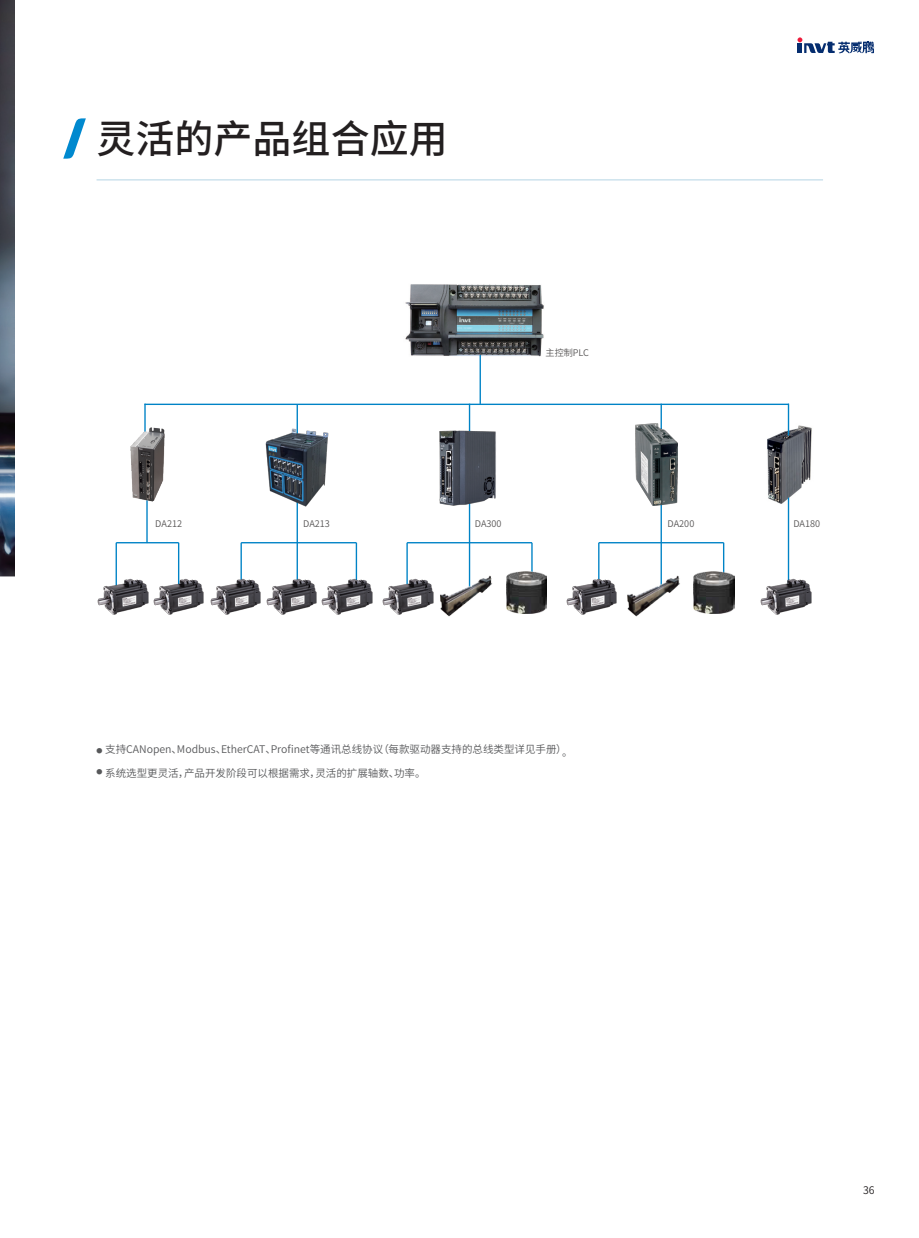
<style>
.page{position:relative;width:919px;height:1238px;background:#fff}
.page>*{position:absolute;margin:0;border:0;box-sizing:border-box;transform-origin:0 0}
.content{font:500 39px "Source Han Sans CN";color:#231f20}
.content-2{font:10.5px "Source Han Sans CN";color:#57585a}
.t1{font:10.5px "Source Han Sans CN";color:#231f20}
.t2{font:9.15px "Source Han Sans CN";color:#595757}
.s1{font-size:6px}
</style>
<div class="page">
<img style="left:0;top:0;width:15px;height:576px">
<svg style="left:797px;top:37px;width:77px;height:16px"></svg>
<hr style="left:96px;top:179px;width:727px;height:1px;background:#b4d4e4">
<svg style="left:63px;top:118px;width:23px;height:41px"></svg>
<img style="left:767px;top:421px;width:45px;height:88px">
<img style="left:405px;top:284px;width:139px;height:73px">
<hr style="left:144px;top:403px;width:644px;height:2px;background:#0083c6">
<hr style="left:479px;top:355px;width:2px;height:49px;background:#0083c6">
<hr style="left:660px;top:403px;width:2px;height:32px;background:#0083c6">
<hr style="left:660px;top:503px;width:2px;height:39px;background:#0083c6">
<hr style="left:296px;top:501px;width:2px;height:85px;background:#0083c6">
<hr style="left:296px;top:404px;width:2px;height:58px;background:#0083c6">
<hr style="left:116px;top:542px;width:63px;height:1px;background:#0083c6">
<hr style="left:115px;top:542px;width:2px;height:46px;background:#0083c6">
<hr style="left:178px;top:542px;width:1px;height:46px;background:#0083c6">
<hr style="left:241px;top:542px;width:115px;height:1px;background:#0083c6">
<hr style="left:240px;top:542px;width:2px;height:46px;background:#0083c6">
<hr style="left:356px;top:542px;width:1px;height:46px;background:#0083c6">
<img style="left:635px;top:423px;width:42px;height:82px">
<hr style="left:469px;top:403px;width:1px;height:32px;background:#0083c6">
<hr style="left:407px;top:542px;width:125px;height:1px;background:#0083c6">
<hr style="left:469px;top:542px;width:1px;height:54px;background:#0083c6">
<hr style="left:469px;top:497px;width:1px;height:45px;background:#0083c6">
<hr style="left:406px;top:542px;width:2px;height:46px;background:#0083c6">
<hr style="left:531px;top:542px;width:1px;height:46px;background:#0083c6">
<img style="left:508px;top:572px;width:38px;height:41px">
<img style="left:440px;top:574px;width:68px;height:43px">
<img style="left:439px;top:423px;width:57px;height:92px">
<img style="left:383px;top:576px;width:51px;height:39px">
<hr style="left:598px;top:542px;width:125px;height:1px;background:#0083c6">
<hr style="left:660px;top:542px;width:2px;height:54px;background:#0083c6">
<hr style="left:787px;top:403px;width:2px;height:32px;background:#0083c6">
<hr style="left:787px;top:497px;width:2px;height:99px;background:#0083c6">
<hr style="left:598px;top:542px;width:1px;height:46px;background:#0083c6">
<hr style="left:723px;top:542px;width:1px;height:46px;background:#0083c6">
<img style="left:696px;top:572px;width:38px;height:41px">
<img style="left:627px;top:574px;width:69px;height:43px">
<img style="left:566px;top:576px;width:51px;height:39px">
<hr style="left:144px;top:403px;width:2px;height:32px;background:#0083c6">
<hr style="left:146px;top:497px;width:2px;height:46px;background:#0083c6">
<img style="left:130px;top:419px;width:35px;height:91px">
<img style="left:153px;top:576px;width:51px;height:39px">
<img style="left:98px;top:576px;width:51px;height:39px">
<img style="left:266px;top:576px;width:51px;height:39px">
<img style="left:760px;top:576px;width:52px;height:39px">
<img style="left:322px;top:576px;width:51px;height:39px">
<img style="left:210px;top:576px;width:51px;height:39px">
<img style="left:265px;top:427px;width:64px;height:80px">
<p class="content" style="left:96px;top:117px;width:352px">灵活的产品组合应用</p>
<p class="t2" style="left:545px;top:348px;width:45px">主控制PLC</p>
<p class="t2" style="left:155px;top:518px;width:28px">DA212</p>
<p class="t2" style="left:303px;top:518px;width:28px">DA213</p>
<p class="t2" style="left:475px;top:518px;width:28px">DA300</p>
<p class="t2" style="left:667px;top:518px;width:28px">DA200</p>
<p class="t2" style="left:793px;top:518px;width:28px">DA180</p>
<p class="content-2" style="left:96px;top:743px;width:477px"><span class="s1">●</span> 支持CANopen、Modbus、EtherCAT、Profinet等通讯总线协议（每款驱动器支持的总线类型详见手册）。</p>
<p class="content-2" style="left:96px;top:767px;width:331px"><sup>●</sup> 系统选型更灵活，产品开发阶段可以根据需求，灵活的扩展轴数、功率。</p>
<p class="t1" style="left:863px;top:1183px;width:13px">36</p>
</div>
